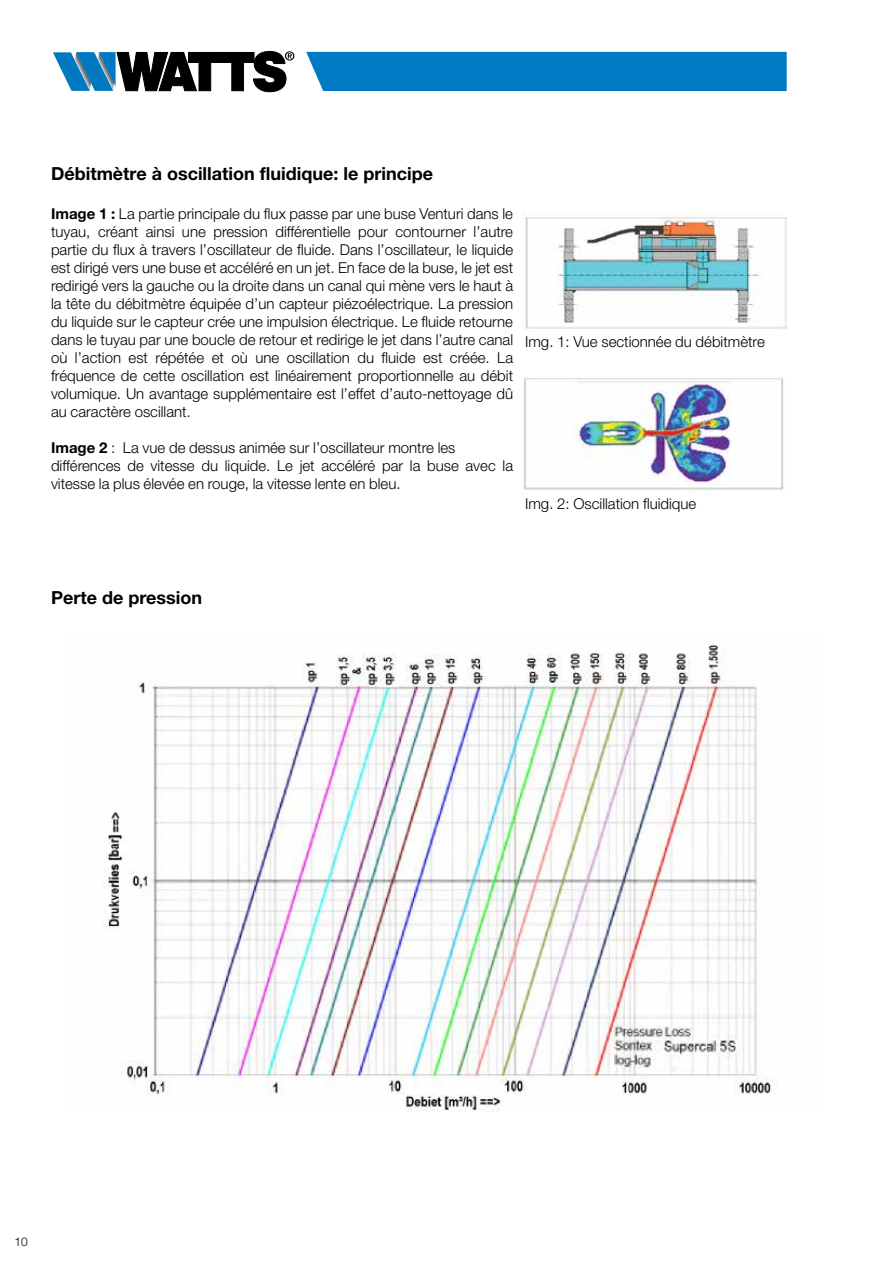
<style>
.page{position:relative;width:893px;height:1263px;background:#fff}
.page>*{position:absolute;margin:0;border:0;box-sizing:border-box;transform-origin:0 0}
.t1{font:700 18px "Helvetica Neue LT Std";color:#000}
.t2{font:300 15px/18px "Helvetica Neue LT Std";color:#000;text-align:justify}
.t3{font:300 12px "Helvetica Neue LT Std";color:#000}
.s1{font-weight:700}
</style>
<div class="page">
<svg style="left:53px;top:51px;width:241px;height:41px"></svg>
<div style="left:306px;top:52px;width:481px;height:39px;background:#007ac2"></div>
<img style="left:103px;top:644px;width:671px;height:468px">
<img style="left:525px;top:213px;width:262px;height:116px">
<img style="left:524px;top:378px;width:260px;height:115px">
<p class="t1" style="left:51px;top:162px;width:384px">Débitmètre à oscillation fluidique: le principe</p>
<p class="t2" style="left:51px;top:204px;width:464px"><span class="s1">Image 1 :</span> La partie principale du flux passe par une buse Venturi dans le tuyau, créant ainsi une pression différentielle pour contourner l’autre partie du flux à travers l’oscillateur de fluide. Dans l’oscillateur, le liquide est dirigé vers une buse et accéléré en un jet. En face de la buse, le jet est redirigé vers la gauche ou la droite dans un canal qui mène vers le haut à la tête du débitmètre équipée d’un capteur piézoélectrique. La pression du liquide sur le capteur crée une impulsion électrique. Le fluide retourne dans le tuyau par une boucle de retour et redirige le jet dans l’autre canal où l’action est répétée et où une oscillation du fluide est créée. La fréquence de cette oscillation est linéairement proportionnelle au débit volumique. Un avantage supplémentaire est l’effet d’auto-nettoyage dû au caractère oscillant.</p>
<p class="t2" style="left:51px;top:438px;width:464px;text-align:left"><span class="s1">Image 2</span> : La vue de dessus animée sur l’oscillateur montre les différences de vitesse du liquide. Le jet accéléré par la buse avec la vitesse la plus élevée en rouge, la vitesse lente en bleu.</p>
<p class="t2" style="left:525px;top:332px;width:241px">Img. 1: Vue sectionnée du débitmètre</p>
<p class="t2" style="left:525px;top:494px;width:173px">Img. 2: Oscillation fluidique</p>
<p class="t1" style="left:51px;top:586px;width:153px">Perte de pression</p>
<p class="t3" style="left:15px;top:1234px;width:15px">10</p>
</div>
